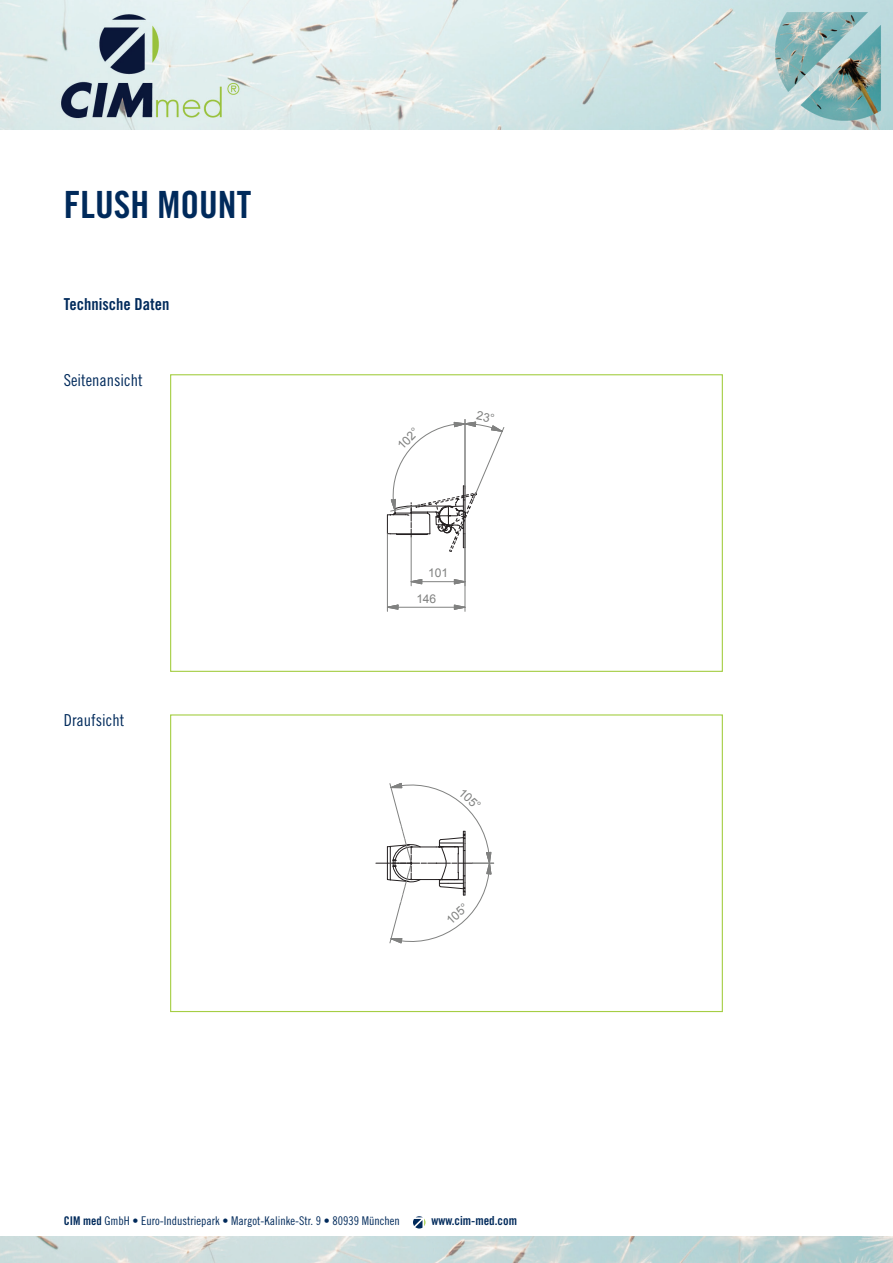
<style>
.page{position:relative;width:893px;height:1263px;background:#fff}
.page>*{position:absolute;margin:0;border:0;box-sizing:border-box;transform-origin:0 0}
.t1{font:37.5px "Trade Gothic LT Std Bd Cn 20";color:#002a5b}
.t2{font:16.5px "Trade Gothic LT Std Cn 18";color:#002a5b}
.t3{font:16.5px "Trade Gothic LT Std Bd Cn 20";color:#002a5b}
.t4{font:12.45px "Trade Gothic LT Std Bd Cn 20";color:#002a5b}
.t5{font:12px "Trade Gothic LT Std Cn 18";color:#002a5b}
.t6{font:12px "Arial";letter-spacing:-.005em;color:#808180}
.s1{font-family:"Trade Gothic LT Std Bd Cn 20"}
</style>
<div class="page">
<img style="left:0;top:0;width:893px;height:130px">
<img style="left:0;top:1237px;width:893px;height:26px">
<svg style="left:413px;top:1216px;width:12px;height:12px"></svg>
<div style="left:170px;top:714px;width:553px;height:298px;border:1px solid #a5ce44"></div>
<div style="left:170px;top:374px;width:553px;height:298px;border:1px solid #a5ce44"></div>
<svg style="left:410px;top:579px;width:12px;height:5px"></svg>
<svg style="left:454px;top:579px;width:11px;height:5px"></svg>
<hr style="left:422px;top:581px;width:32px;height:1px;background:#808180">
<hr style="left:411px;top:537px;width:1px;height:49px;background:#808180">
<svg style="left:454px;top:605px;width:11px;height:5px"></svg>
<svg style="left:386px;top:605px;width:12px;height:5px"></svg>
<hr style="left:398px;top:607px;width:56px;height:1px;background:#808180">
<hr style="left:465px;top:534px;width:1px;height:77px;background:#808180">
<hr style="left:387px;top:534px;width:1px;height:77px;background:#808180">
<svg style="left:376px;top:783px;width:118px;height:161px"></svg>
<svg style="left:387px;top:419px;width:117px;height:133px"></svg>
<h1 class="t1" style="left:64px;top:182px;width:189px">FLUSH MOUNT</h1>
<h2 class="t3" style="left:64px;top:294px;width:107px">Technische Daten</h2>
<h2 class="t2" style="left:64px;top:370px;width:80px">Seitenansicht</h2>
<h2 class="t2" style="left:64px;top:711px;width:62px">Draufsicht</h2>
<p class="t6" style="left:394px;top:442px;width:26px;rotate:-45deg">102°</p>
<p class="t6" style="left:428px;top:565px;width:22px">101</p>
<p class="t6" style="left:416px;top:591px;width:21px">146</p>
<p class="t6" style="left:466px;top:785px;width:26px;rotate:43deg">105°</p>
<p class="t6" style="left:443px;top:916px;width:26px;rotate:-42deg">105°</p>
<p class="t5" style="left:64px;top:1213px;width:337px"><span class="s1">CIM med</span> GmbH • Euro-Industriepark • Margot-Kalinke-Str. 9 • 80939 München</p>
<p class="t4" style="left:431px;top:1213px;width:87px">www.cim-med.com</p>
</div>
